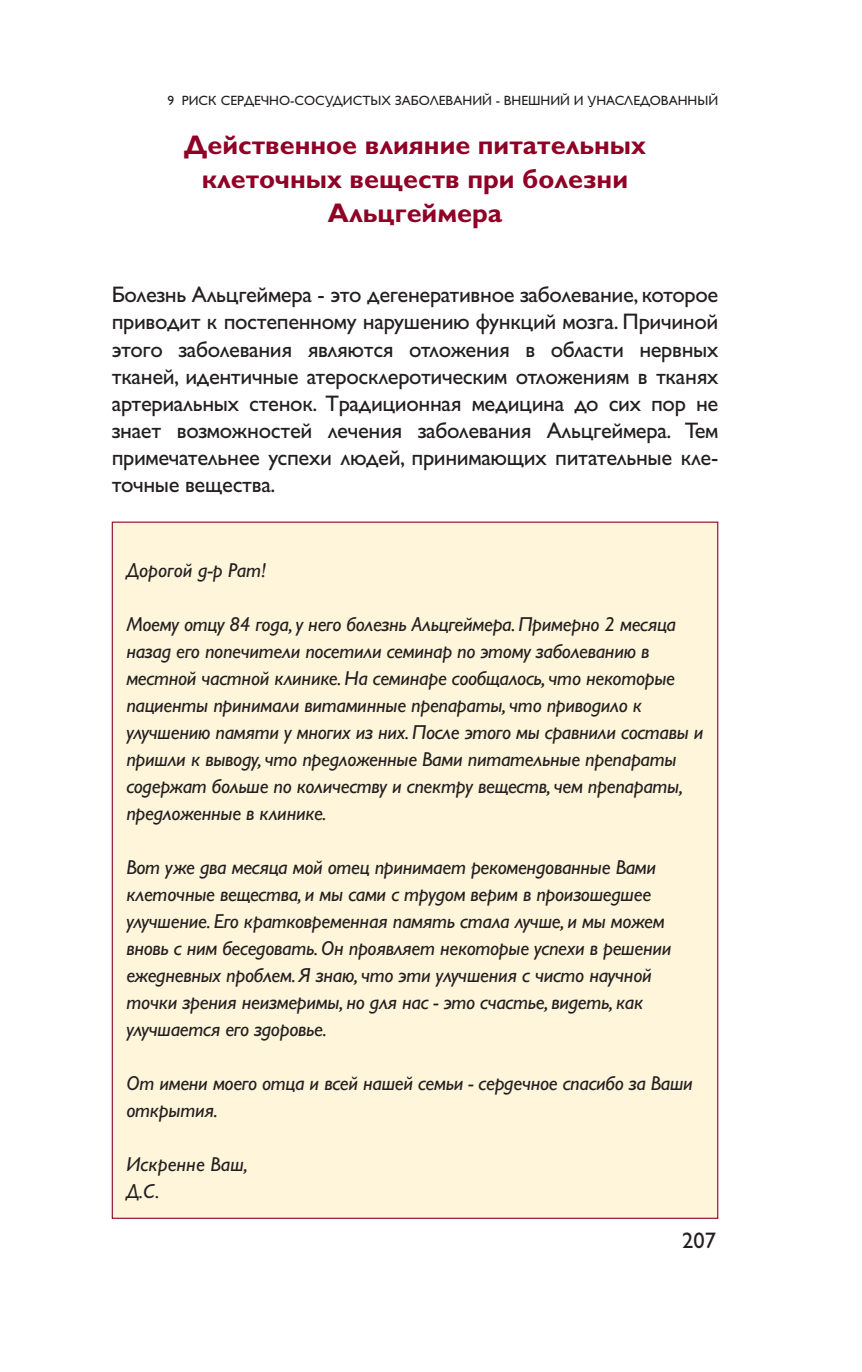
<style>
.page{position:relative;width:862px;height:1372px;background:#fff}
.page>*{position:absolute;margin:0;border:0;box-sizing:border-box;transform-origin:0 0}
.t1{font:700 27px/33.8px "Gill Sans Cyr";color:#900126;text-align:center}
.t2{font:22.5px/27px "Gill Sans Cyr";letter-spacing:-.015em;color:#231f20;text-align:justify}
.t3{font:20.25px/27px "Gill Sans Cyr MT Inclined";letter-spacing:-.015em;color:#231f20}
.t4{font:13.5px "Gill Sans Cyr";color:#231f20}
</style>
<div class="page">
<div style="left:113px;top:522px;width:603px;height:695px;background:#fef5da"></div>
<p class="t4" style="left:167px;top:96px;width:552px">9 РИСК СЕРДЕЧНО-СОСУДИСТЫХ ЗАБОЛЕВАНИЙ - ВНЕШНИЙ И УНАСЛЕДОВАННЫЙ</p>
<h1 class="t1" style="left:184px;top:131px;width:463px">Действенное влияние питательных клеточных веществ при болезни<br>Альцгеймера</h1>
<p class="t2" style="left:112px;top:284px;width:607px">Болезнь Альцгеймера - это дегенеративное заболевание, которое приводит к постепенному нарушению функций мозга. Причиной этого заболевания являются отложения в области нервных тканей, идентичные атеросклеротическим отложениям в тканях артериальных стенок. Традиционная медицина до сих пор не знает возможностей лечения заболевания Альцгеймера. Тем примечательнее успехи людей, принимающих питательные кле - точные вещества.</p>
<p class="t3" style="left:126px;top:559px;width:141px">Дорогой д-р Рат!</p>
<p class="t3" style="left:126px;top:613px;width:578px">Моему отцу 84 года, у него болезнь Альцгеймера. Примерно 2 месяца назад его попечители посетили семинар по этому заболеванию в местной частной клинике. На семинаре сообщалось, что некоторые пациенты принимали витаминные препараты, что приводило к улучшению памяти у многих из них. После этого мы сравнили составы и пришли к выводу, что предложенные Вами питательные препараты содержат больше по количеству и спектру веществ, чем препараты, предложенные в клинике.</p>
<p class="t3" style="left:126px;top:856px;width:546px">Вот уже два месяца мой отец принимает рекомендованные Вами клеточные вещества, и мы сами с трудом верим в произошедшее улучшение. Его кратковременная память стала лучше, и мы можем вновь с ним беседовать. Он проявляет некоторые успехи в решении ежедневных проблем. Я знаю, что эти улучшения с чисто научной точки зрения неизмеримы, но для нас - это счастье, видеть, как улучшается его здоровье.</p>
<p class="t3" style="left:126px;top:1072px;width:567px">От имени моего отца и всей нашей семьи - сердечное спасибо за Ваши открытия.</p>
<p class="t3" style="left:126px;top:1153px;width:123px">Искренне Ваш,<br>Д.С.</p>
<p class="t2" style="left:682px;top:1229px;width:35px">207</p>
</div>
